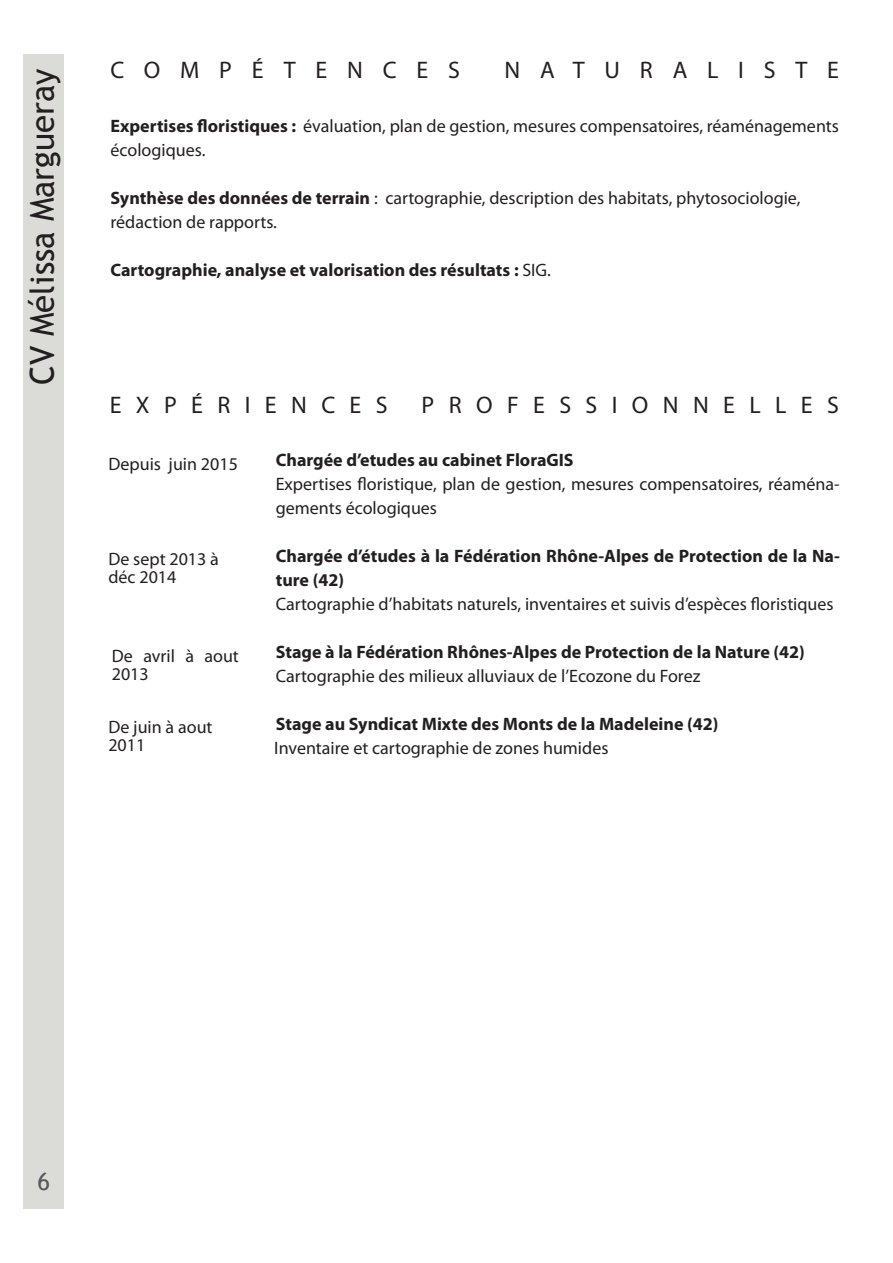
<style>
.page{position:relative;width:893px;height:1263px;background:#fff}
.page>*{position:absolute;margin:0;border:0;box-sizing:border-box;transform-origin:0 0}
.t1{font:33px "Trebuchet MS";color:#231f20}
.t2{font:24px "Myriad Pro";letter-spacing:.6em;color:#231f20}
.t3{font:24px "Myriad Pro";letter-spacing:.825em;color:#231f20}
.t4{font:24px "Trebuchet MS";color:#57585a}
.t5{font:18px/24px "Myriad Pro";color:#231f20}
.t6{font:700 18px/24px "Myriad Pro";color:#231f20}
.s1{font-weight:700}
.s2{font-weight:400}
</style>
<div class="page">
<div style="left:23px;top:54px;width:41px;height:1155px;background:#dbdcd7"></div>
<h1 class="t1" style="left:23px;top:385px;width:318px;rotate:-90deg">CV Mélissa Margueray</h1>
<h2 class="t3" style="left:111px;top:56px;width:351px">COMPÉTENCES</h2>
<h2 class="t3" style="left:504px;top:56px;width:336px">NATURALISTE</h2>
<p class="t5" style="left:111px;top:113px;width:730px"><span class="s1">Expertises floristiques :</span> évaluation, plan de gestion, mesures compensatoires, réaménagements écologiques.</p>
<p class="t5" style="left:111px;top:185px;width:691px"><span class="s1">Synthèse des données de terrain</span> : cartographie, description des habitats, phytosociologie, rédaction de rapports.</p>
<p class="t6" style="left:111px;top:257px;width:442px">Cartographie, analyse et valorisation des résultats : <span class="s2">SIG.</span></p>
<h2 class="t2" style="left:110px;top:390px;width:279px">EXPÉRIENCES</h2>
<h2 class="t2" style="left:422px;top:390px;width:419px">PROFESSIONNELLES</h2>
<p class="t5" style="left:108px;top:452px;width:131px">Depuis juin 2015</p>
<p class="t5" style="left:108px;top:550px;width:112px;line-height:18px">De sept 2013 à déc 2014</p>
<p class="t5" style="left:112px;top:646px;width:129px;line-height:18px">De avril à aout<br>2013</p>
<p class="t5" style="left:108px;top:718px;width:106px;line-height:18px">De juin à aout<br>2011</p>
<p class="t6" style="left:276px;top:448px;width:299px">Chargée d’etudes au cabinet FloraGIS</p>
<p class="t5" style="left:276px;top:472px;width:565px">Expertises floristique, plan de gestion, mesures compensatoires, réaména&shy;gements écologiques</p>
<p class="t6" style="left:276px;top:544px;width:566px">Chargée d’études à la Fédération Rhône-Alpes de Protection de la Na&shy;ture (42)</p>
<p class="t5" style="left:276px;top:592px;width:559px">Cartographie d’habitats naturels, inventaires et suivis d’espèces floristiques</p>
<p class="t6" style="left:276px;top:640px;width:530px">Stage à la Fédération Rhônes-Alpes de Protection de la Nature (42)</p>
<p class="t5" style="left:276px;top:664px;width:426px">Cartographie des milieux alluviaux de l’Ecozone du Forez</p>
<p class="t6" style="left:276px;top:712px;width:444px">Stage au Syndicat Mixte des Monts de la Madeleine (42)</p>
<p class="t5" style="left:274px;top:736px;width:336px">Inventaire et cartographie de zones humides</p>
<h2 class="t4" style="left:37px;top:1167px;width:14px">6</h2>
</div>
